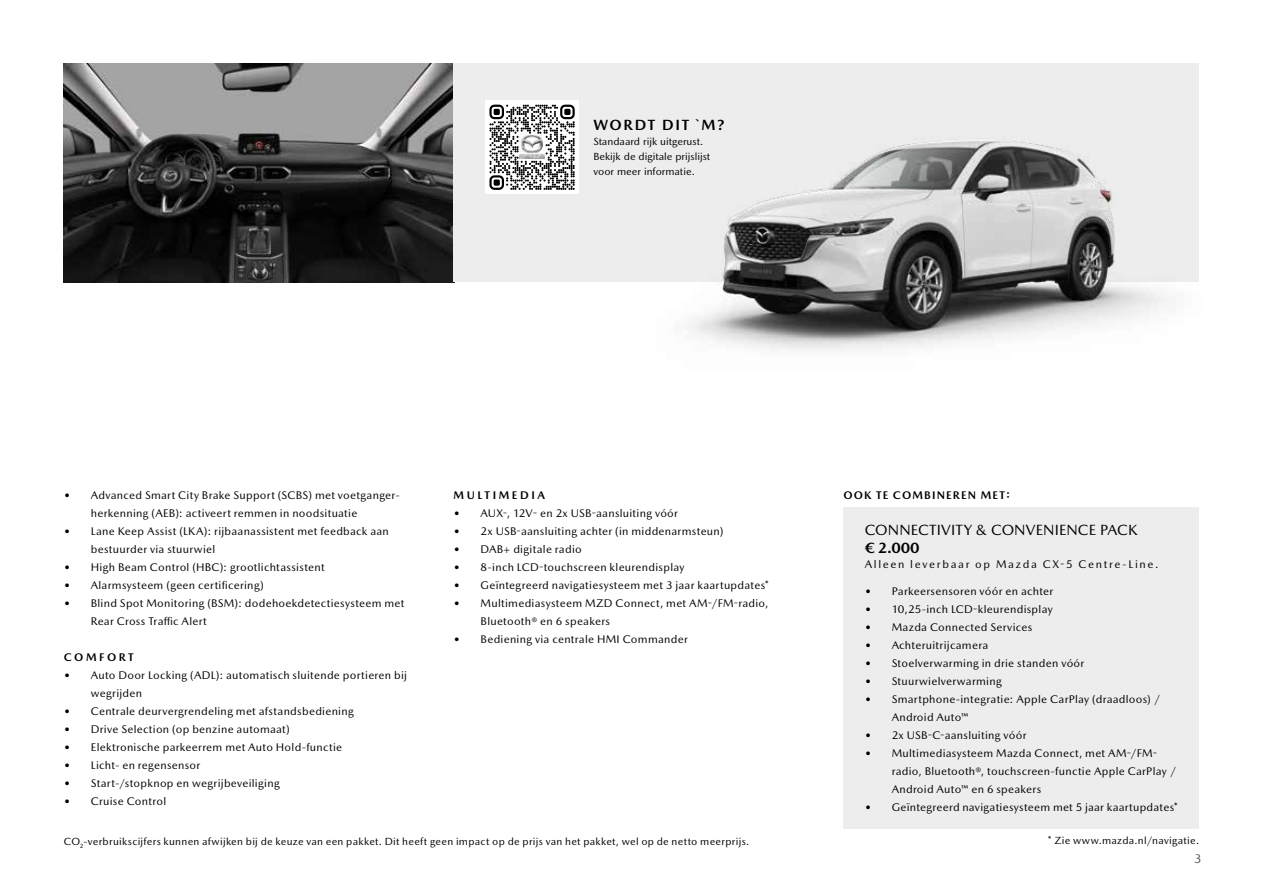
<style>
.page{position:relative;width:1263px;height:893px;background:#fff}
.page>*{position:absolute;margin:0;border:0;box-sizing:border-box;transform-origin:0 0}
.t1{font:15px "Mazda Type";letter-spacing:.005em;color:#000}
.t2{font:700 15px "Mazda Type";letter-spacing:.105em;color:#000}
.t3{font:12.75px "Mazda Type";color:#575756}
.t4{font:11.25px/18px "Mazda Type";letter-spacing:.025em;color:#000}
.t5{font:11.25px "Mazda Type";letter-spacing:.15em;color:#000}
.t6{font:700 11.25px "Mazda Type";letter-spacing:.1em;color:#000}
.t7{font:700 11.25px "Mazda Type";letter-spacing:.225em;color:#000}
.t8{font:10.5px "Mazda Type";letter-spacing:.025em;color:#000}
.t9{font:10.5px/15px "Mazda Type";color:#000}
</style>
<div class="page">
<img style="left:64px;top:64px;width:390px;height:218px">
<div style="left:454px;top:64px;width:745px;height:218px;background:#ededed"></div>
<div style="left:485px;top:100px;width:94px;height:94px;background:#fff"></div>
<svg style="left:489px;top:105px;width:86px;height:85px"></svg>
<img style="left:519px;top:135px;width:27px;height:25px">
<img style="left:631px;top:63px;width:568px;height:289px">
<div style="left:843px;top:507px;width:356px;height:321px;background:#ededed"></div>
<h1 class="t2" style="left:593px;top:116px;width:133px">WORDT DIT `M?</h1>
<p class="t9" style="left:593px;top:134px;width:118px">Standaard rijk uitgerust.<br>Bekijk de digitale prijslijst voor meer informatie.</p>
<p class="t4" style="left:91px;top:486px;width:310px;text-indent:-27px">• Advanced Smart City Brake Support (SCBS) met voetganger&shy;herkenning (AEB): activeert remmen in noodsituatie</p>
<p class="t4" style="left:91px;top:522px;width:300px;text-indent:-27px">• Lane Keep Assist (LKA): rijbaanassistent met feedback aan bestuurder via stuurwiel</p>
<p class="t4" style="left:64px;top:558px;width:262px">• High Beam Control (HBC): grootlichtassistent</p>
<p class="t4" style="left:64px;top:576px;width:202px">• Alarmsysteem (geen certificering)</p>
<p class="t4" style="left:91px;top:594px;width:315px;text-indent:-27px">• Blind Spot Monitoring (BSM): dodehoekdetectiesysteem met<br>Rear Cross Traffic Alert</p>
<p class="t7" style="left:64px;top:650px;width:72px">COMFORT</p>
<p class="t4" style="left:91px;top:666px;width:318px;text-indent:-27px">• Auto Door Locking (ADL): automatisch sluitende portieren bij wegrijden</p>
<p class="t4" style="left:64px;top:702px;width:292px">• Centrale deurvergrendeling met afstandsbediening</p>
<p class="t4" style="left:64px;top:720px;width:227px">• Drive Selection (op benzine automaat)</p>
<p class="t4" style="left:64px;top:738px;width:280px">• Elektronische parkeerrem met Auto Hold-functie</p>
<p class="t4" style="left:64px;top:756px;width:138px">• Licht- en regensensor</p>
<p class="t4" style="left:64px;top:774px;width:218px">• Start-/stopknop en wegrijbeveiliging</p>
<p class="t4" style="left:64px;top:792px;width:104px">• Cruise Control</p>
<p class="t7" style="left:454px;top:488px;width:93px">MULTIMEDIA</p>
<p class="t4" style="left:454px;top:504px;width:226px">• AUX-, 12V- en 2x USB-aansluiting vóór</p>
<p class="t4" style="left:454px;top:522px;width:272px">• 2x USB-aansluiting achter (in middenarmsteun)</p>
<p class="t4" style="left:454px;top:540px;width:130px">• DAB+ digitale radio</p>
<p class="t4" style="left:454px;top:558px;width:232px">• 8-inch LCD-touchscreen kleurendisplay</p>
<p class="t4" style="left:454px;top:576px;width:317px">• Geïntegreerd navigatiesysteem met 3 jaar kaartupdates*</p>
<p class="t4" style="left:481px;top:594px;width:289px;text-indent:-27px">• Multimediasysteem MZD Connect, met AM-/FM-radio,<br>Bluetooth® en 6 speakers</p>
<p class="t4" style="left:454px;top:630px;width:236px">• Bediening via centrale HMI Commander</p>
<p class="t8" style="left:64px;top:835px;width:687px">CO<sub>2</sub>-verbruikscijfers kunnen afwijken bij de keuze van een pakket. Dit heeft geen impact op de prijs van het pakket, wel op de netto meerprijs.</p>
<p class="t6" style="left:843px;top:488px;width:168px">OOK TE COMBINEREN MET:</p>
<h1 class="t1" style="left:865px;top:521px;width:274px">CONNECTIVITY &amp; CONVENIENCE PACK</h1>
<h1 class="t2" style="left:865px;top:539px;width:56px">€ 2.000</h1>
<p class="t5" style="left:865px;top:558px;width:295px">Alleen leverbaar op Mazda CX-5 Centre-Line.</p>
<p class="t4" style="left:865px;top:582px;width:190px">• Parkeersensoren vóór en achter</p>
<p class="t4" style="left:865px;top:600px;width:190px">• 10,25-inch LCD-kleurendisplay</p>
<p class="t4" style="left:865px;top:618px;width:169px">• Mazda Connected Services</p>
<p class="t4" style="left:865px;top:636px;width:125px">• Achteruitrijcamera</p>
<p class="t4" style="left:865px;top:654px;width:221px">• Stoelverwarming in drie standen vóór</p>
<p class="t4" style="left:865px;top:672px;width:139px">• Stuurwielverwarming</p>
<p class="t4" style="left:892px;top:690px;width:270px;text-indent:-27px">• Smartphone-integratie: Apple CarPlay (draadloos) /<br>Android Auto™</p>
<p class="t4" style="left:865px;top:726px;width:163px">• 2x USB-C-aansluiting vóór</p>
<p class="t4" style="left:892px;top:744px;width:286px;text-indent:-27px">• Multimediasysteem Mazda Connect, met AM-/FM&shy;radio, Bluetooth®, touchscreen-functie Apple CarPlay /<br>Android Auto™ en 6 speakers</p>
<p class="t4" style="left:865px;top:798px;width:315px">• Geïntegreerd navigatiesysteem met 5 jaar kaartupdates*</p>
<p class="t8" style="left:1048px;top:834px;width:153px">* Zie www.mazda.nl/navigatie.</p>
<p class="t3" style="left:1194px;top:851px;width:9px">3</p>
</div>
